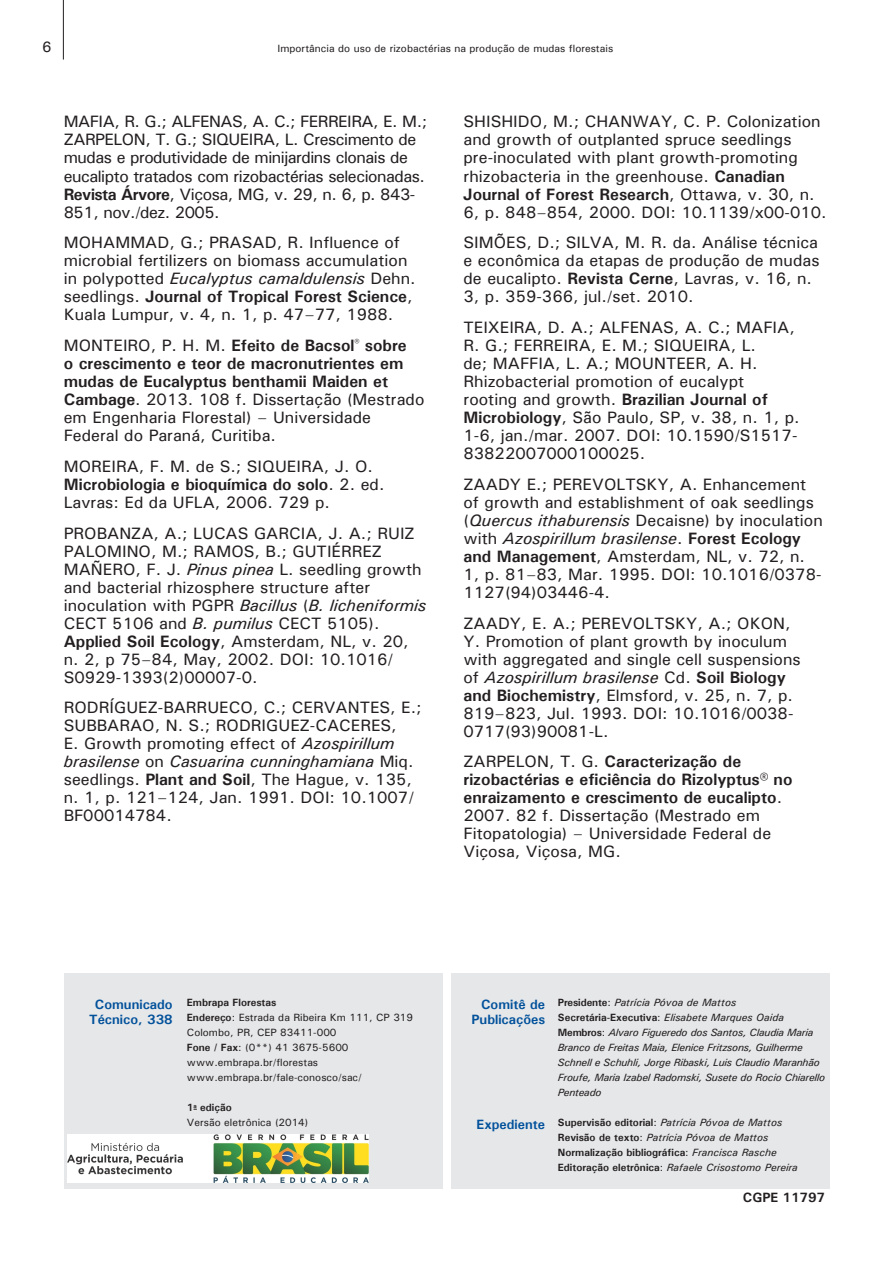
<style>
.page{position:relative;width:893px;height:1263px;background:#fff}
.page>*{position:absolute;margin:0;border:0;box-sizing:border-box;transform-origin:0 0}
.Corpo_de_texto_1{font:16.5px/18px "Univers";color:#231f20}
.Corpo_de_texto_1-2{font:16.5px/18px "Univers";letter-spacing:-.03em;color:#231f20}
.t1{font:15px "Univers";color:#231f20}
.t2{font:700 13.5px/15px "Univers";color:#01519b;text-align:center}
.Nome_do_autor{font:700 13.5px "Univers";color:#231f20}
.t3{font:10.5px "Univers";color:#231f20}
.t4{font:italic 10.5px "Univers";color:#231f20}
.t5{font:italic 10.5px/15px "Univers";letter-spacing:-.02em;color:#231f20}
.t6{font:700 10.5px "Univers";color:#231f20}
.s1{font-weight:700}
.s2{font-style:italic}
.s3{font-weight:700;font-style:normal}
.s4{font-style:normal}
.s5{font-weight:400}
.s6{font-weight:400;font-style:italic}
</style>
<div class="page">
<hr style="left:63px;top:0;width:1px;height:60px;background:#231f20">
<div style="left:451px;top:973px;width:379px;height:215px;background:#e6e7e9"></div>
<div style="left:65px;top:973px;width:378px;height:215px;background:#e6e7e9"></div>
<img style="left:67px;top:1134px;width:301px;height:49px">
<p class="t1" style="left:42px;top:38px;width:11px">6</p>
<p class="t3" style="left:278px;top:42px;width:337px">Importância do uso de rizobactérias na produção de mudas florestais</p>
<p class="Corpo_de_texto_1-2" style="left:64px;top:113px;width:365px">MAFIA, R. G.; ALFENAS, A. C.; FERREIRA, E. M.; ZARPELON, T. G.; SIQUEIRA, L. Crescimento de mudas e produtividade de minijardins clonais de eucalipto tratados com rizobactérias selecionadas.<br><span class="s1">Revista Árvore</span>, Viçosa, MG, v. 29, n. 6, p. 843- 851, nov./dez. 2005.</p>
<p class="Corpo_de_texto_1" style="left:64px;top:233px;width:353px">MOHAMMAD, G.; PRASAD, R. Influence of microbial fertilizers on biomass accumulation in polypotted <span class="s2">Eucalyptus camaldulensis</span> Dehn. seedlings. <span class="s1">Journal of Tropical Forest Science</span>, Kuala Lumpur, v. 4, n. 1, p. 47–77, 1988.</p>
<p class="Corpo_de_texto_1" style="left:64px;top:336px;width:362px">MONTEIRO, P. H. M. <span class="s1">Efeito de Bacsol</span><sup>®</sup> <span class="s1">sobre<br>o crescimento e teor de macronutrientes em mudas de Eucalyptus benthamii Maiden et Cambage</span>. 2013. 108 f. Dissertação (Mestrado em Engenharia Florestal) – Universidade Federal do Paraná, Curitiba.</p>
<p class="Corpo_de_texto_1" style="left:64px;top:457px;width:322px">MOREIRA, F. M. de S.; SIQUEIRA, J. O.<br><span class="s1">Microbiologia e bioquímica do solo</span>. 2. ed.<br>Lavras: Ed da UFLA, 2006. 729 p.</p>
<p class="Corpo_de_texto_1" style="left:64px;top:524px;width:364px">PROBANZA, A.; LUCAS GARCIA, J. A.; RUIZ PALOMINO, M.; RAMOS, B.; GUTIÉRREZ MAÑERO, F. J. <span class="s2">Pinus pinea</span> L. seedling growth and bacterial rhizosphere structure after inoculation with PGPR <span class="s2">Bacillus</span> (<span class="s2">B. licheniformis </span>CECT 5106 and <span class="s2">B. pumilus</span> CECT 5105).<br><span class="s1">Applied Soil Ecology</span>, Amsterdam, NL, v. 20, n. 2, p 75–84, May, 2002. DOI: 10.1016/ S0929-1393(2)00007-0.</p>
<p class="Corpo_de_texto_1" style="left:64px;top:698px;width:359px">RODRÍGUEZ-BARRUECO, C.; CERVANTES, E.; SUBBARAO, N. S.; RODRIGUEZ-CACERES,<br>E. Growth promoting effect of <span class="s2">Azospirillum brasilense</span> on <span class="s2">Casuarina cunninghamiana</span> Miq. seedlings. <span class="s1">Plant and Soil</span>, The Hague, v. 135, n. 1, p. 121–124, Jan. 1991. DOI: 10.1007/ BF00014784.</p>
<p class="Corpo_de_texto_1" style="left:463px;top:113px;width:365px">SHISHIDO, M.; CHANWAY, C. P. Colonization and growth of outplanted spruce seedlings pre-inoculated with plant growth-promoting rhizobacteria in the greenhouse. <span class="s1">Canadian Journal of Forest Research</span>, Ottawa, v. 30, n.<br>6, p. 848–854, 2000. DOI: 10.1139/x00-010.</p>
<p class="Corpo_de_texto_1" style="left:463px;top:233px;width:358px">SIMÕES, D.; SILVA, M. R. da. Análise técnica e econômica da etapas de produção de mudas de eucalipto. <span class="s1">Revista Cerne</span>, Lavras, v. 16, n.<br>3, p. 359-366, jul./set. 2010.</p>
<p class="Corpo_de_texto_1" style="left:463px;top:318px;width:338px">TEIXEIRA, D. A.; ALFENAS, A. C.; MAFIA, R. G.; FERREIRA, E. M.; SIQUEIRA, L.<br>de; MAFFIA, L. A.; MOUNTEER, A. H.<br>Rhizobacterial promotion of eucalypt rooting and growth. <span class="s1">Brazilian Journal of Microbiology</span>, São Paulo, SP, v. 38, n. 1, p.<br>1-6, jan./mar. 2007. DOI: 10.1590/S1517- 83822007000100025.</p>
<p class="Corpo_de_texto_1" style="left:463px;top:475px;width:361px">ZAADY E.; PEREVOLTSKY, A. Enhancement of growth and establishment of oak seedlings (<span class="s2">Quercus ithaburensis</span> Decaisne) by inoculation with <span class="s2">Azospirillum brasilense</span>. <span class="s1">Forest Ecology and Management</span>, Amsterdam, NL, v. 72, n.<br>1, p. 81–83, Mar. 1995. DOI: 10.1016/0378- 1127(94)03446-4.</p>
<p class="Corpo_de_texto_1" style="left:463px;top:614px;width:339px">ZAADY, E. A.; PEREVOLTSKY, A.; OKON, Y. Promotion of plant growth by inoculum with aggregated and single cell suspensions of <span class="s2">Azospirillum brasilense</span> Cd. <span class="s1">Soil Biology and Biochemistry</span>, Elmsford, v. 25, n. 7, p.<br>819–823, Jul. 1993. DOI: 10.1016/0038- 0717(93)90081-L.</p>
<p class="Corpo_de_texto_1" style="left:463px;top:752px;width:331px">ZARPELON, T. G. <span class="s1">Caracterização de rizobactérias e eficiência do Rizolyptus® no enraizamento e crescimento de eucalipto</span>.<br>2007. 82 f. Dissertação (Mestrado em Fitopatologia) – Universidade Federal de Viçosa, Viçosa, MG.</p>
<p class="t2" style="left:89px;top:996px;width:85px">Comunicado<br>Técnico, 338</p>
<p class="t6" style="left:187px;top:996px;width:91px">Embrapa Florestas</p>
<p class="t3" style="left:187px;top:1011px;width:228px"><span class="s1">Endereço</span>: Estrada da Ribeira Km 111, CP 319</p>
<p class="t3" style="left:187px;top:1026px;width:151px">Colombo, PR, CEP 83411-000</p>
<p class="t3" style="left:187px;top:1041px;width:163px"><span class="s1">Fone / Fax</span>: (0**) 41 3675-5600</p>
<p class="t3" style="left:187px;top:1056px;width:133px">www.embrapa.br/florestas</p>
<p class="t3" style="left:187px;top:1071px;width:176px">www.embrapa.br/fale-conosco/sac/</p>
<p class="t6" style="left:187px;top:1101px;width:46px">1<sup>a</sup> edição</p>
<p class="t3" style="left:187px;top:1116px;width:123px">Versão eletrônica (2014)</p>
<p class="t2" style="left:481px;top:996px;width:66px">Comitê de</p>
<p class="t2" style="left:472px;top:1011px;width:75px">Publicações</p>
<p class="t2" style="left:477px;top:1116px;width:70px">Expediente</p>
<p class="t4" style="left:558px;top:996px;width:180px"><span class="s3">Presidente</span><span class="s4">:</span> Patrícia Póvoa de Mattos</p>
<p class="t4" style="left:558px;top:1011px;width:228px"><span class="s3">Secretária-Executiva</span><span class="s4">:</span> Elisabete Marques Oaida</p>
<p class="t5" style="left:558px;top:1025px;width:269px"><span class="s3">Membros</span><span class="s4">:</span> Alvaro Figueredo dos Santos, Claudia Maria Branco de Freitas Maia, Elenice Fritzsons, Guilherme Schnell e Schuhli, Jorge Ribaski, Luis Claudio Maranhão Froufe, Maria Izabel Radomski, Susete do Rocio Chiarello Penteado</p>
<p class="t4" style="left:558px;top:1116px;width:226px"><span class="s3">Supervisão editorial</span><span class="s4">:</span> Patrícia Póvoa de Mattos</p>
<p class="t4" style="left:558px;top:1131px;width:212px"><span class="s3">Revisão de texto</span><span class="s4">:</span> Patrícia Póvoa de Mattos</p>
<p class="t6" style="left:558px;top:1146px;width:220px">Normalização bibliográfica<span class="s5">:</span> <span class="s6">Francisca Rasche</span></p>
<p class="t4" style="left:558px;top:1161px;width:241px"><span class="s3">Editoração eletrônica</span><span class="s4">:</span> Rafaele Crisostomo Pereira</p>
<p class="Nome_do_autor" style="left:743px;top:1189px;width:84px">CGPE 11797</p>
</div>
